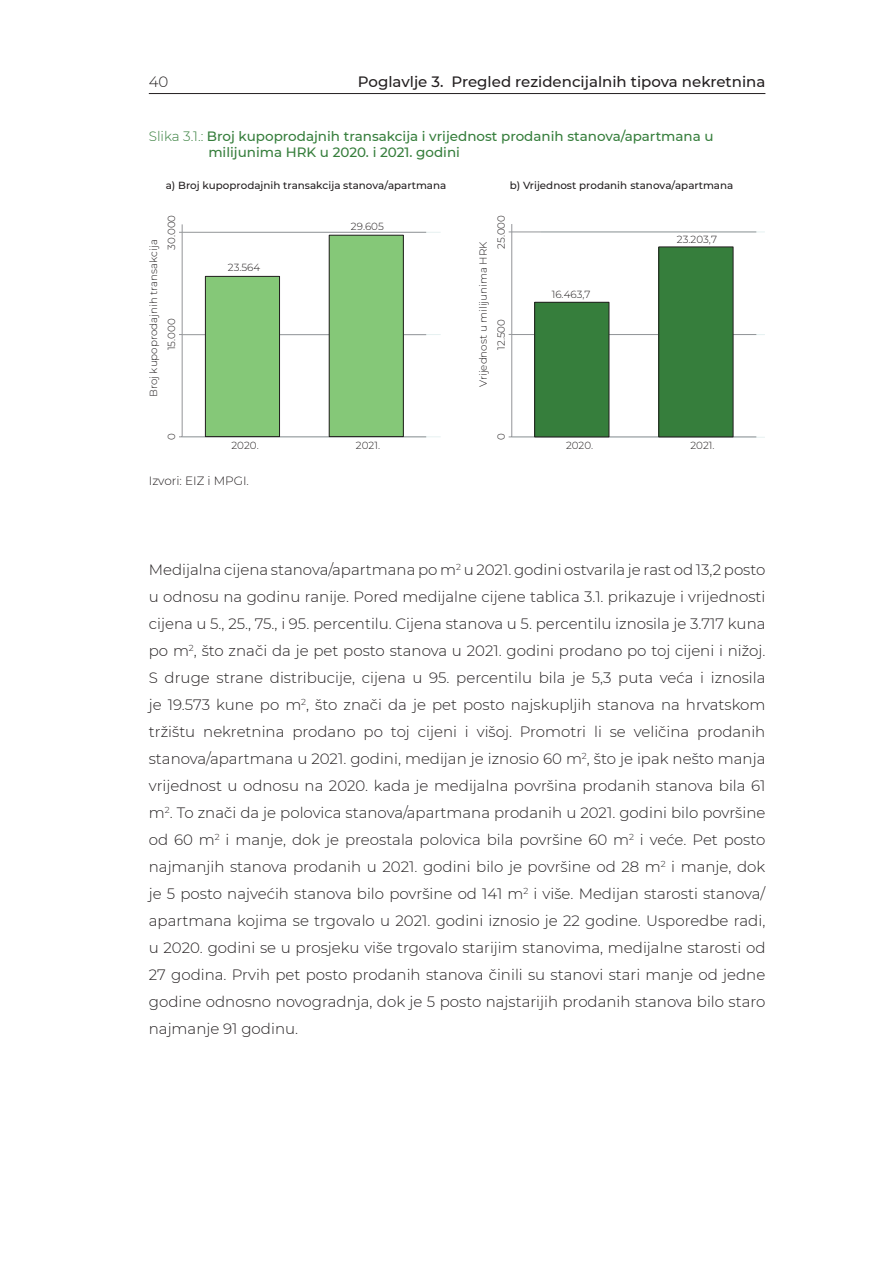
<style>
.page{position:relative;width:893px;height:1263px;background:#fff}
.page>*{position:absolute;margin:0;border:0;box-sizing:border-box;transform-origin:0 0}
.t1{font:300 15px/27px "Montserrat";color:#231f20;text-align:justify}
.t2{font:500 15px "Montserrat";color:#231f20}
.t3{font:500 13.5px/16.2px "Montserrat";color:#367e3c}
.t4{font:300 12px "Montserrat";color:#231f20}
.t5{font:300 10.35px "Montserrat";color:#231f20}
.t6{font:500 10.35px "Montserrat";color:#231f20}
.s1{font-weight:300}
</style>
<div class="page">
<hr style="left:149px;top:93px;width:616px;height:1px;background:#231f20">
<hr style="left:220px;top:436px;width:221px;height:1px;background:#e6f1f1">
<hr style="left:220px;top:334px;width:221px;height:1px;background:#e6f1f1">
<hr style="left:220px;top:232px;width:221px;height:1px;background:#e6f1f1">
<hr style="left:541px;top:437px;width:224px;height:1px;background:#e6f1f1">
<hr style="left:541px;top:334px;width:224px;height:1px;background:#e6f1f1">
<hr style="left:541px;top:231px;width:224px;height:1px;background:#e6f1f1">
<hr style="left:182px;top:436px;width:244px;height:1px;background:#e6f1f1">
<hr style="left:182px;top:224px;width:1px;height:213px;background:#939598">
<hr style="left:182px;top:437px;width:244px;height:1px;background:#939598">
<hr style="left:511px;top:224px;width:1px;height:213px;background:#939598">
<hr style="left:512px;top:437px;width:244px;height:1px;background:#939598">
<hr style="left:182px;top:334px;width:244px;height:1px;background:#939598">
<hr style="left:182px;top:232px;width:244px;height:1px;background:#939598">
<hr style="left:512px;top:334px;width:244px;height:1px;background:#939598">
<hr style="left:512px;top:232px;width:244px;height:1px;background:#939598">
<div style="left:205px;top:276px;width:75px;height:161px;background:#85c878"></div>
<div style="left:205px;top:276px;width:75px;height:161px;border:1px solid #231f20"></div>
<div style="left:329px;top:235px;width:74px;height:202px;background:#85c878"></div>
<div style="left:329px;top:235px;width:75px;height:202px;border:1px solid #231f20"></div>
<div style="left:535px;top:302px;width:74px;height:135px;background:#367e3c"></div>
<div style="left:534px;top:302px;width:75px;height:135px;border:1px solid #231f20"></div>
<div style="left:659px;top:247px;width:74px;height:190px;background:#367e3c"></div>
<div style="left:658px;top:247px;width:75px;height:190px;border:1px solid #231f20"></div>
<p class="t1" style="left:149px;top:68px;width:21px">40</p>
<p class="t2" style="left:358px;top:71px;width:409px">Poglavlje 3. Pregled rezidencijalnih tipova nekretnina</p>
<p class="t3" style="left:208px;top:127px;width:507px;text-indent:-60px"><span class="s1">Slika 3.1.:</span> Broj kupoprodajnih transakcija i vrijednost prodanih stanova/apartmana u milijunima HRK u 2020. i 2021. godini</p>
<p class="t6" style="left:166px;top:181px;width:282px">a) Broj kupoprodajnih transakcija stanova/apartmana</p>
<p class="t6" style="left:510px;top:181px;width:225px">b) Vrijednost prodanih stanova/apartmana</p>
<p class="t5" style="left:150px;top:397px;width:159px;rotate:-90deg">Broj kupoprodajnih transakcija</p>
<p class="t5" style="left:167px;top:250px;width:36px;rotate:-90deg">30.000</p>
<p class="t5" style="left:167px;top:350px;width:33px;rotate:-90deg">15.000</p>
<p class="t5" style="left:228px;top:264px;width:34px">23.564</p>
<p class="t5" style="left:351px;top:222px;width:34px">29.605</p>
<p class="t5" style="left:479px;top:387px;width:147px;rotate:-90deg">Vrijednost u milijunima HRK</p>
<p class="t5" style="left:497px;top:249px;width:36px;rotate:-90deg">25.000</p>
<p class="t5" style="left:497px;top:350px;width:32px;rotate:-90deg">12.500</p>
<p class="t5" style="left:552px;top:291px;width:40px">16.463,7</p>
<p class="t5" style="left:677px;top:235px;width:42px">23.203,7</p>
<p class="t5" style="left:167px;top:440px;width:8px;rotate:-90deg">0</p>
<p class="t5" style="left:231px;top:441px;width:29px">20 .</p>
<p class="t5" style="left:244px;top:441px;width:14px">20</p>
<p class="t5" style="left:356px;top:441px;width:26px">20 .</p>
<p class="t5" style="left:369px;top:441px;width:11px">21</p>
<p class="t5" style="left:497px;top:440px;width:8px;rotate:-90deg">0</p>
<p class="t5" style="left:566px;top:441px;width:29px">20 .</p>
<p class="t5" style="left:579px;top:441px;width:14px">20</p>
<p class="t5" style="left:690px;top:441px;width:26px">20 .</p>
<p class="t5" style="left:703px;top:441px;width:11px">21</p>
<p class="t4" style="left:149px;top:473px;width:102px">Izvori: EIZ i MPGI.</p>
<p class="t1" style="left:149px;top:555px;width:618px">Medijalna cijena stanova/apartmana po m<sup>2</sup> u 2021. godini ostvarila je rast od 13,2 posto u odnosu na godinu ranije. Pored medijalne cijene tablica 3.1. prikazuje i vrijednosti cijena u 5., 25., 75., i 95. percentilu. Cijena stanova u 5. percentilu iznosila je 3.717 kuna po m<sup>2</sup>, što znači da je pet posto stanova u 2021. godini prodano po toj cijeni i nižoj.<br>S druge strane distribucije, cijena u 95. percentilu bila je 5,3 puta veća i iznosila je 19.573 kune po m<sup>2</sup>, što znači da je pet posto najskupljih stanova na hrvatskom tržištu nekretnina prodano po toj cijeni i višoj. Promotri li se veličina prodanih stanova/apartmana u 2021. godini, medijan je iznosio 60 m<sup>2</sup>, što je ipak nešto manja vrijednost u odnosu na 2020. kada je medijalna površina prodanih stanova bila 61 m<sup>2</sup>. To znači da je polovica stanova/apartmana prodanih u 2021. godini bilo površine od 60 m<sup>2</sup> i manje, dok je preostala polovica bila površine 60 m<sup>2</sup> i veće. Pet posto najmanjih stanova prodanih u 2021. godini bilo je površine od 28 m<sup>2</sup> i manje, dok je 5 posto najvećih stanova bilo površine od 141 m<sup>2</sup> i više. Medijan starosti stanova/ apartmana kojima se trgovalo u 2021. godini iznosio je 22 godine. Usporedbe radi, u 2020. godini se u prosjeku više trgovalo starijim stanovima, medijalne starosti od 27 godina. Prvih pet posto prodanih stanova činili su stanovi stari manje od jedne godine odnosno novogradnja, dok je 5 posto najstarijih prodanih stanova bilo staro najmanje 91 godinu.</p>
</div>
